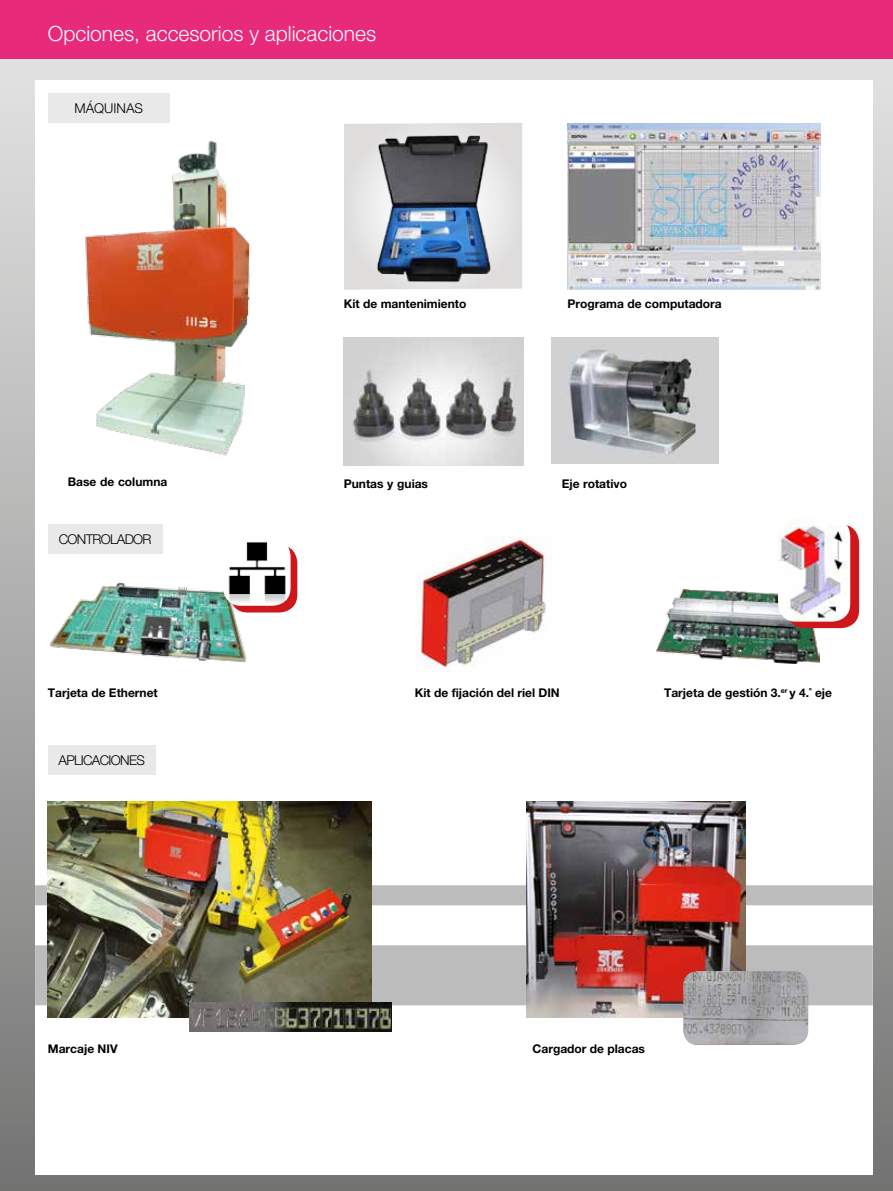
<style>
.page{position:relative;width:893px;height:1191px;background:#fff}
.page>*{position:absolute;margin:0;border:0;box-sizing:border-box;transform-origin:0 0}
.t1{font:300 21px "Helvetica Neue LT Pro";color:#fff}
.t2{font:300 13.5px "Helvetica Neue LT Pro";letter-spacing:-.05em;color:#000}
.t3{font:300 13.5px "Helvetica Neue LT Pro";color:#000}
.t4{font:700 12px "Helvetica Neue LT Pro";color:#000}
</style>
<div class="page">
<div style="left:0;top:0;width:893px;height:1191px;background:linear-gradient(to bottom,#e9e9e9,#767675)"></div>
<div style="left:0;top:0;width:893px;height:59px;background:#e72a7a"></div>
<div style="left:35px;top:80px;width:838px;height:1094px;background:#fff"></div>
<div style="left:35px;top:885px;width:838px;height:20px;background:#bcbcbc"></div>
<div style="left:35px;top:945px;width:838px;height:60px;background:#bcbcbc"></div>
<div style="left:48px;top:524px;width:114px;height:30px;background:#e9e9e9"></div>
<div style="left:48px;top:745px;width:108px;height:29px;background:#e9e9e9"></div>
<div style="left:48px;top:94px;width:121px;height:29px;background:#e9e9e9"></div>
<img style="left:567px;top:124px;width:253px;height:166px">
<img style="left:344px;top:338px;width:179px;height:127px">
<img style="left:85px;top:141px;width:166px;height:315px">
<img style="left:657px;top:589px;width:163px;height:74px">
<img style="left:50px;top:582px;width:200px;height:81px">
<img style="left:416px;top:536px;width:136px;height:135px">
<img style="left:552px;top:338px;width:166px;height:125px">
<img style="left:48px;top:801px;width:324px;height:216px">
<img style="left:527px;top:801px;width:218px;height:216px">
<div style="left:787px;top:524px;width:72px;height:104px;background:#cd171a;border-radius:18px"></div>
<img style="left:778px;top:518px;width:72px;height:103px">
<div style="left:230px;top:545px;width:67px;height:67px;background:#cd171a;border-radius:18px"></div>
<img style="left:223px;top:542px;width:68px;height:64px">
<img style="left:190px;top:1003px;width:202px;height:28px">
<img style="left:683px;top:971px;width:125px;height:74px">
<svg style="left:344px;top:123px;width:178px;height:167px;background:#e1dfdf"></svg>
<img style="left:370px;top:123px;width:133px;height:167px">
<h1 class="t1" style="left:48px;top:21px;width:330px">Opciones, accesorios y aplicaciones</h1>
<p class="t3" style="left:74px;top:100px;width:70px">MÁQUINAS</p>
<p class="t4" style="left:344px;top:297px;width:124px">Kit de mantenimiento</p>
<p class="t4" style="left:68px;top:474px;width:101px">Base de columna</p>
<p class="t4" style="left:344px;top:477px;width:86px">Puntas y guias</p>
<p class="t2" style="left:59px;top:531px;width:94px">CONTROLADOR</p>
<p class="t4" style="left:567px;top:297px;width:156px">Programa de computadora</p>
<p class="t4" style="left:562px;top:477px;width:67px">Eje rotativo</p>
<p class="t4" style="left:48px;top:685px;width:112px">Tarjeta de Ethernet</p>
<p class="t2" style="left:59px;top:751px;width:88px">APLICACIONES</p>
<p class="t4" style="left:415px;top:685px;width:147px">Kit de fijación del riel DIN</p>
<p class="t4" style="left:664px;top:685px;width:170px">Tarjeta de gestión 3.<sup>er</sup> y 4.<sup>º</sup> eje</p>
<p class="t4" style="left:48px;top:1041px;width:71px">Marcaje NIV</p>
<p class="t4" style="left:533px;top:1041px;width:114px">Cargador de placas</p>
</div>
